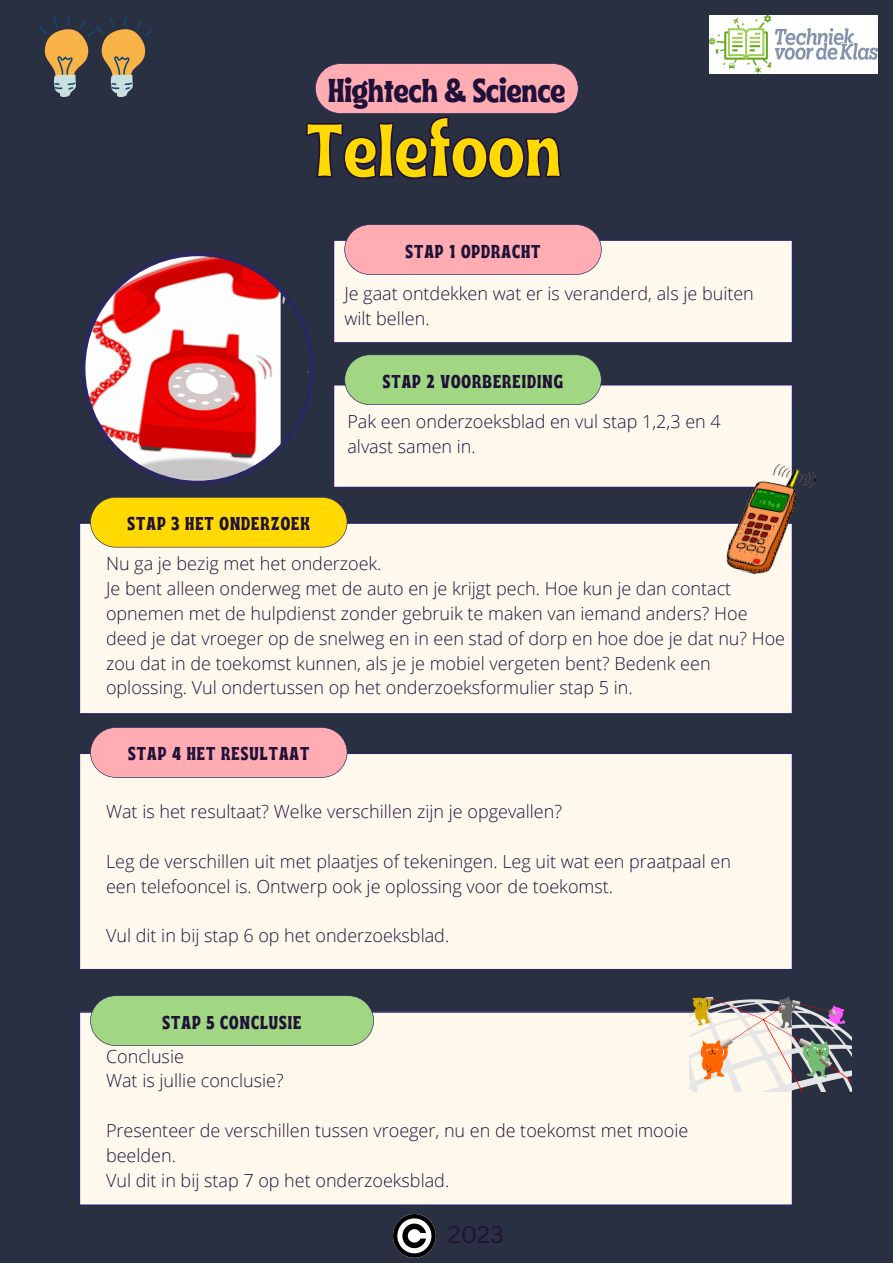
<style>
.page{position:relative;width:893px;height:1263px;background:#293041}
.page>*{position:absolute;margin:0;border:0;box-sizing:border-box;transform-origin:0 0}
.t1{font:75.68px "Ayr Tropika Island Int";color:#ffd900}
.t2{font:33.08px "Ayr Tropika Island Int";color:#201139}
.t3{font:23.55px "Canva Sans";color:#201139}
.t4{font:18.6px "Ayr Tropika Island Int";letter-spacing:.055em;color:#201139}
.t5{font:300 18px/24.8px "Open Sans";color:#201139}
</style>
<div class="page">
<div style="left:333px;top:239px;width:460px;height:105px;background:#fff9ed"></div>
<div style="left:333px;top:384px;width:460px;height:104px;background:#fff9ed"></div>
<div style="left:78px;top:1011px;width:715px;height:195px;background:#fff9ed"></div>
<div style="left:78px;top:752px;width:715px;height:218px;background:#fff9ed"></div>
<div style="left:78px;top:522px;width:715px;height:193px;background:#fff9ed"></div>
<svg style="left:90px;top:497px;width:257px;height:50px;background:#f5d208"></svg>
<svg style="left:344px;top:224px;width:257px;height:51px;background:#f3a7af"></svg>
<svg style="left:344px;top:354px;width:257px;height:51px;background:#9ccd82"></svg>
<svg style="left:90px;top:727px;width:257px;height:51px;background:#f3a7af"></svg>
<svg style="left:90px;top:995px;width:284px;height:51px;background:#9ccd82"></svg>
<svg style="left:81px;top:252px;width:233px;height:233px"></svg>
<svg style="left:306px;top:63px;width:272px;height:116px"></svg>
<img style="left:709px;top:16px;width:168px;height:58px">
<img style="left:393px;top:1214px;width:43px;height:43px">
<img style="left:724px;top:457px;width:92px;height:125px">
<img style="left:689px;top:970px;width:162px;height:121px">
<svg style="left:39px;top:16px;width:114px;height:81px"></svg>
<p class="t2" style="left:328px;top:59px;width:239px">Hightech &amp; Science</p>
<p class="t1" style="left:306px;top:78px;width:257px">Telefoon</p>
<p class="t4" style="left:405px;top:233px;width:137px">STAP 1 OPDRACHT</p>
<p class="t5" style="left:344px;top:281px;width:411px">Je gaat ontdekken wat er is veranderd, als je buiten wilt bellen.</p>
<p class="t4" style="left:383px;top:364px;width:182px">STAP 2 VOORBEREIDING</p>
<p class="t4" style="left:128px;top:506px;width:184px">STAP 3 HET ONDERZOEK</p>
<p class="t5" style="left:347px;top:408px;width:375px">Pak een onderzoeksblad en vul stap 1,2,3 en 4 alvast samen in.</p>
<p class="t5" style="left:106px;top:551px;width:277px">Nu ga je bezig met het onderzoek.</p>
<p class="t5" style="left:106px;top:576px;width:680px">Je bent alleen onderweg met de auto en je krijgt pech. Hoe kun je dan contact opnemen met de hulpdienst zonder gebruik te maken van iemand anders? Hoe deed je dat vroeger op de snelweg en in een stad of dorp en hoe doe je dat nu? Hoe zou dat in de toekomst kunnen, als je je mobiel vergeten bent? Bedenk een oplossing. Vul ondertussen op het onderzoeksformulier stap 5 in.</p>
<p class="t4" style="left:128px;top:736px;width:182px">STAP 4 HET RESULTAAT</p>
<p class="t5" style="left:106px;top:799px;width:457px">Wat is het resultaat? Welke verschillen zijn je opgevallen?</p>
<p class="t5" style="left:106px;top:848px;width:626px">Leg de verschillen uit met plaatjes of tekeningen. Leg uit wat een praatpaal en een telefooncel is. Ontwerp ook je oplossing voor de toekomst.</p>
<p class="t5" style="left:106px;top:923px;width:345px">Vul dit in bij stap 6 op het onderzoeksblad.</p>
<p class="t4" style="left:163px;top:1004px;width:140px">STAP 5 CONCLUSIE</p>
<p class="t5" style="left:106px;top:1043px;width:79px">Conclusie</p>
<p class="t5" style="left:106px;top:1068px;width:179px">Wat is jullie conclusie?</p>
<p class="t5" style="left:106px;top:1117px;width:584px">Presenteer de verschillen tussen vroeger, nu en de toekomst met mooie beelden.</p>
<p class="t5" style="left:106px;top:1167px;width:345px">Vul dit in bij stap 7 op het onderzoeksblad.</p>
<p class="t3" style="left:448px;top:1217px;width:57px">2023</p>
</div>
